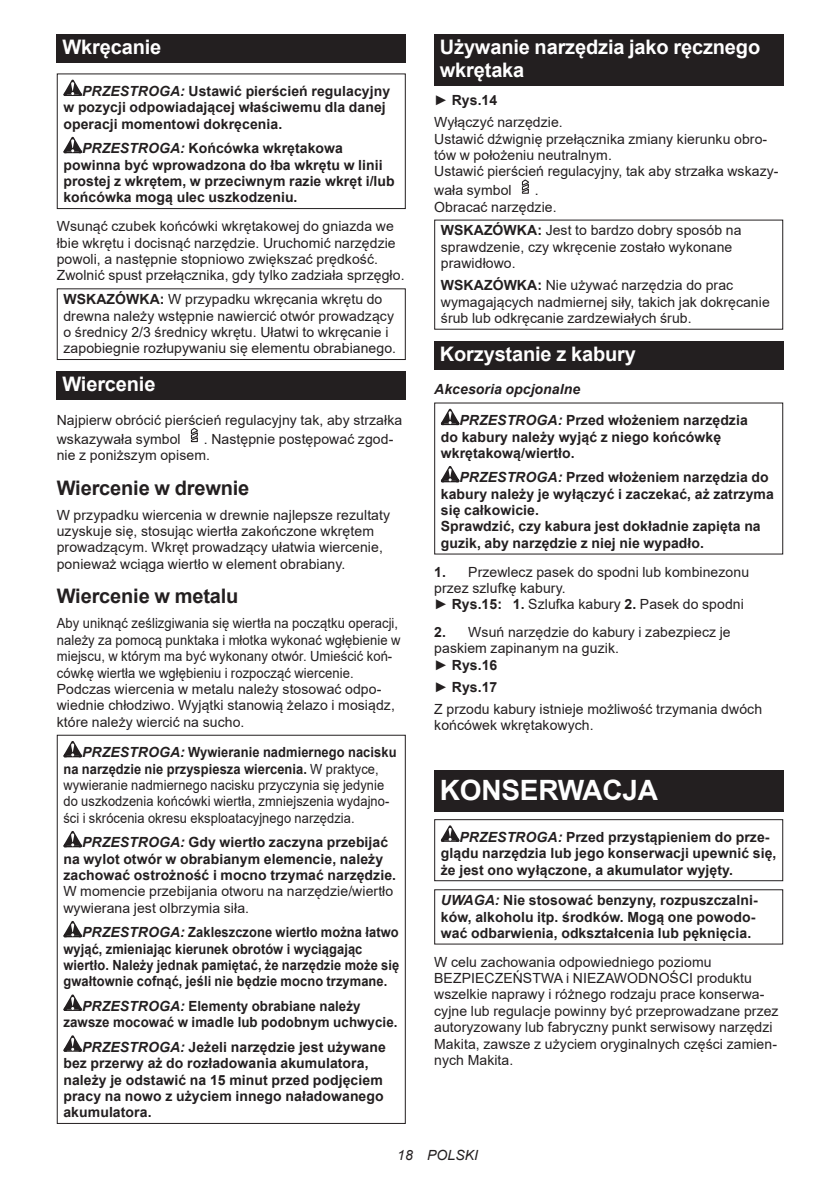
<style>
.page{position:relative;width:840px;height:1191px;background:#fff}
.page>*{position:absolute;margin:0;border:0;box-sizing:border-box;transform-origin:0 0}
.t1{font:700 28px "Arial";letter-spacing:-.01em;color:#fff}
.t2{font:700 20px/23.4px "Arial";letter-spacing:-.01em;color:#fff}
.t3{font:700 20px "Arial";letter-spacing:-.01em;color:#231f20}
.t4{font:14px/16.4px "Arial";letter-spacing:.005em;color:#231f20}
.t5{font:700 14px/16.4px "Arial";letter-spacing:.005em;color:#231f20}
.t6{font:14px/16.4px "Arial";letter-spacing:.005em;color:#231f20;scale:.93 1}
.t7{font:14px/16.4px "Arial";letter-spacing:.005em;color:#231f20;scale:.92 1}
.t8{font:700 14px/16.4px "Arial";letter-spacing:.005em;color:#231f20;scale:.92 1}
.t9{font:700 14px/16.4px "Arial";letter-spacing:.005em;color:#231f20;scale:.95 1}
.t10{font:italic 700 14px/30.6px "Arial";letter-spacing:.005em;color:#231f20}
.t11{font:italic 14px "Arial";letter-spacing:.005em;color:#231f20}
.s1{font-style:italic}
.s2{font-weight:700}
.s3{font-weight:700;font-style:italic}
.s4{font-style:normal}
</style>
<div class="page">
<div style="left:57px;top:34px;width:348px;height:29px;background:#231f20"></div>
<svg style="left:63px;top:80px;width:19px;height:16px"></svg>
<svg style="left:63px;top:137px;width:19px;height:16px"></svg>
<div style="left:57px;top:73px;width:348px;height:136px;border:1px solid #231f20"></div>
<div style="left:57px;top:288px;width:348px;height:72px;border:1px solid #231f20"></div>
<div style="left:57px;top:371px;width:348px;height:29px;background:#231f20"></div>
<svg style="left:190px;top:427px;width:8px;height:16px"></svg>
<svg style="left:63px;top:741px;width:19px;height:16px"></svg>
<svg style="left:63px;top:831px;width:19px;height:16px"></svg>
<svg style="left:63px;top:921px;width:19px;height:16px"></svg>
<svg style="left:63px;top:994px;width:19px;height:17px"></svg>
<svg style="left:63px;top:1035px;width:19px;height:16px"></svg>
<div style="left:57px;top:734px;width:348px;height:390px;border:1px solid #231f20"></div>
<div style="left:434px;top:34px;width:348px;height:52px;background:#231f20"></div>
<svg style="left:521px;top:179px;width:8px;height:15px"></svg>
<div style="left:434px;top:341px;width:348px;height:28px;background:#231f20"></div>
<svg style="left:440px;top:409px;width:19px;height:16px"></svg>
<svg style="left:440px;top:466px;width:19px;height:16px"></svg>
<div style="left:434px;top:770px;width:348px;height:41px;background:#231f20"></div>
<svg style="left:440px;top:825px;width:19px;height:16px"></svg>
<div style="left:434px;top:819px;width:348px;height:62px;border:1px solid #231f20"></div>
<h2 class="t2" style="left:62px;top:36px;width:100px">Wkręcanie</h2>
<p class="t5" style="left:63px;top:83px;width:328px;text-indent:19px"><span class="s1">PRZESTROGA:</span> Ustawić pierścień regulacyjny w pozycji odpowiadającej właściwemu dla danej operacji momentowi dokręcenia.</p>
<p class="t5" style="left:63px;top:140px;width:333px;text-indent:19px"><span class="s1">PRZESTROGA:</span> Końcówka wkrętakowa powinna być wprowadzona do łba wkrętu w linii prostej z wkrętem, w przeciwnym razie wkręt i/lub końcówka mogą ulec uszkodzeniu.</p>
<p class="t4" style="left:57px;top:218px;width:349px">Wsunąć czubek końcówki wkrętakowej do gniazda we łbie wkrętu i docisnąć narzędzie. Uruchomić narzędzie powoli, a następnie stopniowo zwiększać prędkość.<br>Zwolnić spust przełącznika, gdy tylko zadziała sprzęgło.</p>
<p class="t4" style="left:63px;top:291px;width:334px"><span class="s2">WSKAZÓWKA:</span> W przypadku wkręcania wkrętu do drewna należy wstępnie nawiercić otwór prowadzący o średnicy 2/3 średnicy wkrętu. Ułatwi to wkręcanie i zapobiegnie rozłupywaniu się elementu obrabianego.</p>
<h2 class="t2" style="left:62px;top:373px;width:94px">Wiercenie</h2>
<p class="t4" style="left:57px;top:410px;width:347px;line-height:18.8px">Najpierw obrócić pierścień regulacyjny tak, aby strzałka wskazywała symbol</p>
<p class="t4" style="left:57px;top:430px;width:338px;text-indent:147px">. Następnie postępować zgod&shy;nie z poniższym opisem.</p>
<h2 class="t3" style="left:57px;top:473px;width:194px">Wiercenie w drewnie</h2>
<p class="t4" style="left:57px;top:506px;width:335px">W przypadku wiercenia w drewnie najlepsze rezultaty uzyskuje się, stosując wiertła zakończone wkrętem prowadzącym. Wkręt prowadzący ułatwia wiercenie, ponieważ wciąga wiertło w element obrabiany.</p>
<h2 class="t3" style="left:57px;top:582px;width:183px">Wiercenie w metalu</h2>
<p class="t6" style="left:57px;top:615px;width:371px">Aby uniknąć ześlizgiwania się wiertła na początku operacji, należy za pomocą punktaka i młotka wykonać wgłębienie w miejscu, w którym ma być wykonany otwór. Umieścić koń&shy;cówkę wiertła we wgłębieniu i rozpocząć wiercenie.<br>Podczas wiercenia w metalu należy stosować odpo&shy;wiednie chłodziwo. Wyjątki stanowią żelazo i mosiądz, które należy wiercić na sucho.</p>
<p class="t7" style="left:63px;top:744px;width:363px;text-indent:19px"><span class="s3">PRZESTROGA:</span> <span class="s2">Wywieranie nadmiernego nacisku na narzędzie nie przyspiesza wiercenia.</span> W praktyce, wywieranie nadmiernego nacisku przyczynia się jedynie do uszkodzenia końcówki wiertła, zmniejszenia wydajno&shy;ści i skrócenia okresu eksploatacyjnego narzędzia.</p>
<p class="t5" style="left:63px;top:834px;width:334px;text-indent:19px"><span class="s1">PRZESTROGA:</span> Gdy wiertło zaczyna przebijać na wylot otwór w obrabianym elemencie, należy zachować ostrożność i mocno trzymać narzędzie.</p>
<p class="t4" style="left:63px;top:883px;width:331px">W momencie przebijania otworu na narzędzie/wiertło wywierana jest olbrzymia siła.</p>
<p class="t8" style="left:63px;top:924px;width:366px;text-indent:19px"><span class="s1">PRZESTROGA:</span> Zakleszczone wiertło można łatwo wyjąć, zmieniając kierunek obrotów i wyciągając wiertło. Należy jednak pamiętać, że narzędzie może się gwałtownie cofnąć, jeśli nie będzie mocno trzymane.</p>
<p class="t9" style="left:63px;top:998px;width:353px;text-indent:19px"><span class="s1">PRZESTROGA:</span> Elementy obrabiane należy zawsze mocować w imadle lub podobnym uchwycie.</p>
<p class="t5" style="left:63px;top:1038px;width:324px;text-indent:19px"><span class="s1">PRZESTROGA:</span> Jeżeli narzędzie jest używane bez przerwy aż do rozładowania akumulatora, należy je odstawić na 15 minut przed podjęciem pracy na nowo z użyciem innego naładowanego akumulatora.</p>
<h2 class="t2" style="left:439px;top:36px;width:322px">Używanie narzędzia jako ręcznego wkrętaka</h2>
<p class="t4" style="left:434px;top:89px;width:130px;line-height:22px">► <span class="s2">Rys.14<br></span>Wyłączyć narzędzie.</p>
<p class="t4" style="left:434px;top:130px;width:345px">Ustawić dźwignię przełącznika zmiany kierunku obro&shy;tów w położeniu neutralnym.<br>Ustawić pierścień regulacyjny, tak aby strzałka wskazy-</p>
<p class="t4" style="left:434px;top:182px;width:79px">wała symbol</p>
<p class="t4" style="left:434px;top:182px;width:124px;text-indent:101px">.<br>Obracać narzędzie.</p>
<p class="t4" style="left:440px;top:222px;width:302px"><span class="s2">WSKAZÓWKA:</span> Jest to bardzo dobry sposób na sprawdzenie, czy wkręcenie zostało wykonane prawidłowo.</p>
<p class="t4" style="left:440px;top:277px;width:330px"><span class="s2">WSKAZÓWKA:</span> Nie używać narzędzia do prac wymagających nadmiernej siły, takich jak dokręcanie śrub lub odkręcanie zardzewiałych śrub.</p>
<h2 class="t2" style="left:439px;top:342px;width:197px">Korzystanie z kabury</h2>
<p class="t10" style="left:459px;top:375px;width:289px;text-indent:-25px">Akcesoria opcjonalne<br>PRZESTROGA: <span class="s4">Przed włożeniem narzędzia</span></p>
<p class="t5" style="left:440px;top:428px;width:281px">do kabury należy wyjąć z niego końcówkę wkrętakową/wiertło.</p>
<p class="t5" style="left:440px;top:469px;width:334px;text-indent:19px"><span class="s1">PRZESTROGA:</span> Przed włożeniem narzędzia do kabury należy je wyłączyć i zaczekać, aż zatrzyma się całkowicie.<br>Sprawdzić, czy kabura jest dokładnie zapięta na guzik, aby narzędzie z niej nie wypadło.</p>
<p class="t4" style="left:434px;top:563px;width:316px"><span class="s2">1.</span> Przewlecz pasek do spodni lub kombinezonu przez szlufkę kabury.<br>► <span class="s2">Rys.15: 1.</span> Szlufka kabury <span class="s2">2.</span> Pasek do spodni</p>
<p class="t4" style="left:434px;top:624px;width:298px"><span class="s2">2.</span> Wsuń narzędzie do kabury i zabezpiecz je paskiem zapinanym na guzik.<br>► <span class="s2">Rys.16</span></p>
<p class="t4" style="left:434px;top:676px;width:329px;line-height:22px">► <span class="s2">Rys.17<br></span>Z przodu kabury istnieje możliwość trzymania dwóch</p>
<p class="t4" style="left:434px;top:717px;width:161px">końcówek wkrętakowych.</p>
<h1 class="t1" style="left:439px;top:770px;width:220px">KONSERWACJA</h1>
<p class="t5" style="left:440px;top:829px;width:337px;text-indent:19px"><span class="s1">PRZESTROGA:</span> Przed przystąpieniem do prze&shy;glądu narzędzia lub jego konserwacji upewnić się, że jest ono wyłączone, a akumulator wyjęty.</p>
<p class="t5" style="left:440px;top:892px;width:318px"><span class="s1">UWAGA:</span> Nie stosować benzyny, rozpuszczalni&shy;ków, alkoholu itp. środków. Mogą one powodo&shy;wać odbarwienia, odkształcenia lub pęknięcia.</p>
<p class="t4" style="left:434px;top:953px;width:346px">W celu zachowania odpowiedniego poziomu BEZPIECZEŃSTWA i NIEZAWODNOŚCI produktu wszelkie naprawy i różnego rodzaju prace konserwa&shy;cyjne lub regulacje powinny być przeprowadzane przez autoryzowany lub fabryczny punkt serwisowy narzędzi Makita, zawsze z użyciem oryginalnych części zamien&shy;nych Makita.</p>
<p class="t11" style="left:397px;top:1146px;width:82px">18 POLSKI</p>
</div>
